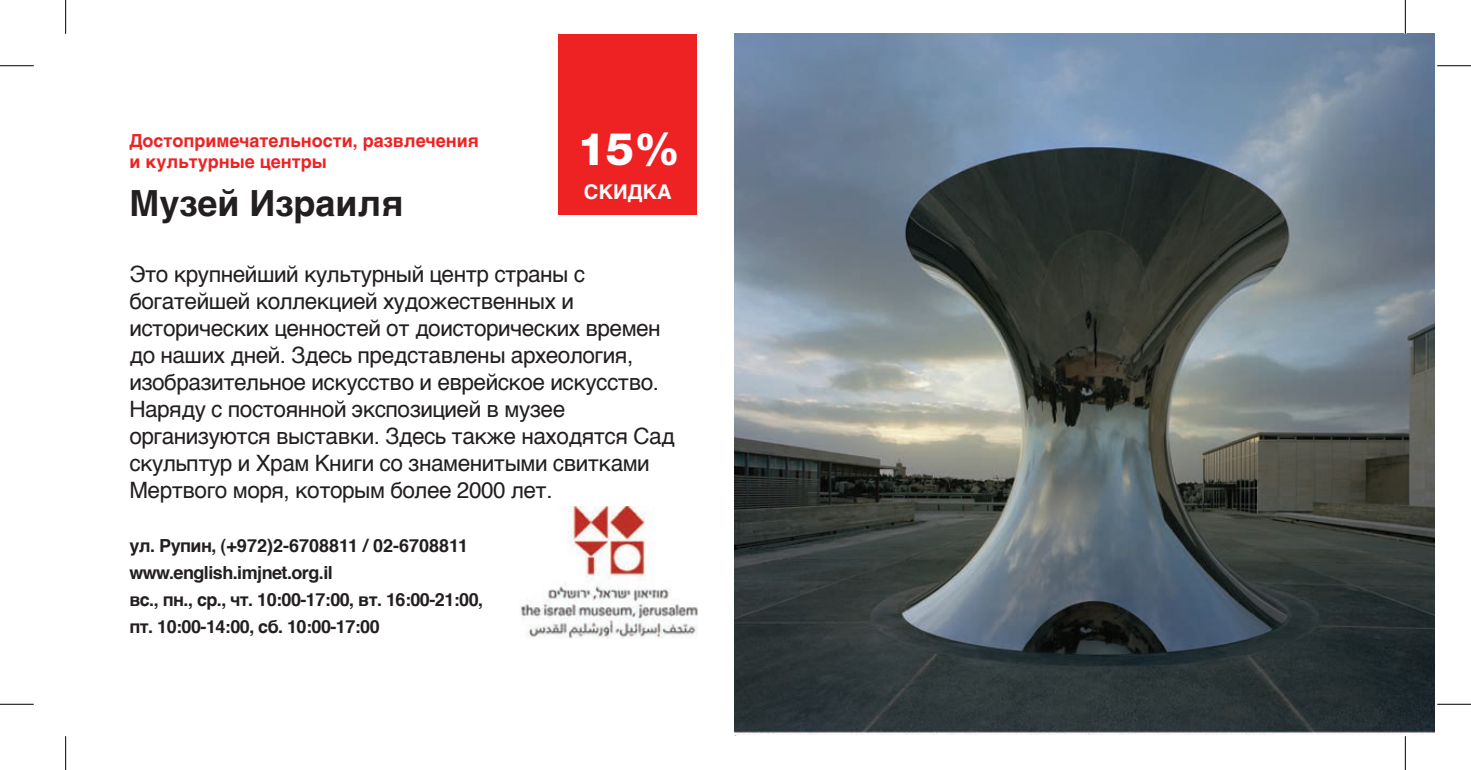
<style>
.page{position:relative;width:1471px;height:770px;background:#fff}
.page>*{position:absolute;margin:0;border:0;box-sizing:border-box;transform-origin:0 0}
.t1{font:800 45px "Helvetica Neue";color:#fff}
.t2{font:700 36px "Helvetica";color:#231f20}
.t3{font:22.5px/27px "Helvetica";letter-spacing:-.02em;color:#231f20}
.t4{font:700 20.25px "Helvetica";color:#fff}
.t5{font:700 18px/27px "Helvetica";letter-spacing:-.03em;color:#231f20}
.t6{font:700 18px/21.6px "Helvetica";color:#ee2223}
</style>
<div class="page">
<div style="left:558px;top:34px;width:139px;height:180px;background:#ee2223"></div>
<img style="left:520px;top:506px;width:177px;height:133px">
<img style="left:734px;top:34px;width:700px;height:700px">
<hr style="left:0;top:65px;width:34px;height:1px;background:#000">
<hr style="left:1437px;top:65px;width:34px;height:1px;background:#000">
<hr style="left:0;top:703px;width:34px;height:1px;background:#000">
<hr style="left:1437px;top:703px;width:34px;height:1px;background:#000">
<hr style="left:65px;top:0;width:1px;height:34px;background:#000">
<hr style="left:65px;top:735px;width:1px;height:34px;background:#000">
<hr style="left:1405px;top:0;width:1px;height:34px;background:#000">
<hr style="left:1405px;top:735px;width:1px;height:34px;background:#000">
<p class="t6" style="left:129px;top:130px;width:351px">Достопримечательности, развлечения и культурные центры</p>
<h2 class="t2" style="left:129px;top:174px;width:276px">Музей Израиля</h2>
<h1 class="t1" style="left:577px;top:122px;width:104px">15%</h1>
<p class="t4" style="left:584px;top:175px;width:89px">СКИДКА</p>
<p class="t3" style="left:129px;top:261px;width:547px">Это крупнейший культурный центр страны с богатейшей коллекцией художественных и исторических ценностей от доисторических времен до наших дней. Здесь представлены археология, изобразительное искусство и еврейское искусство.<br>Наряду с постоянной экспозицией в музее организуются выставки. Здесь также находятся Сад скульптур и Храм Книги со знаменитыми свитками Мертвого моря, которым более 2000 лет.</p>
<p class="t5" style="left:129px;top:532px;width:355px">ул. Рупин, (+972)2-6708811 / 02-6708811 www.english.imjnet.org.il<br>вс., пн., ср., чт. 10:00-17:00, вт. 16:00-21:00, пт. 10:00-14:00, сб. 10:00-17:00</p>
</div>
